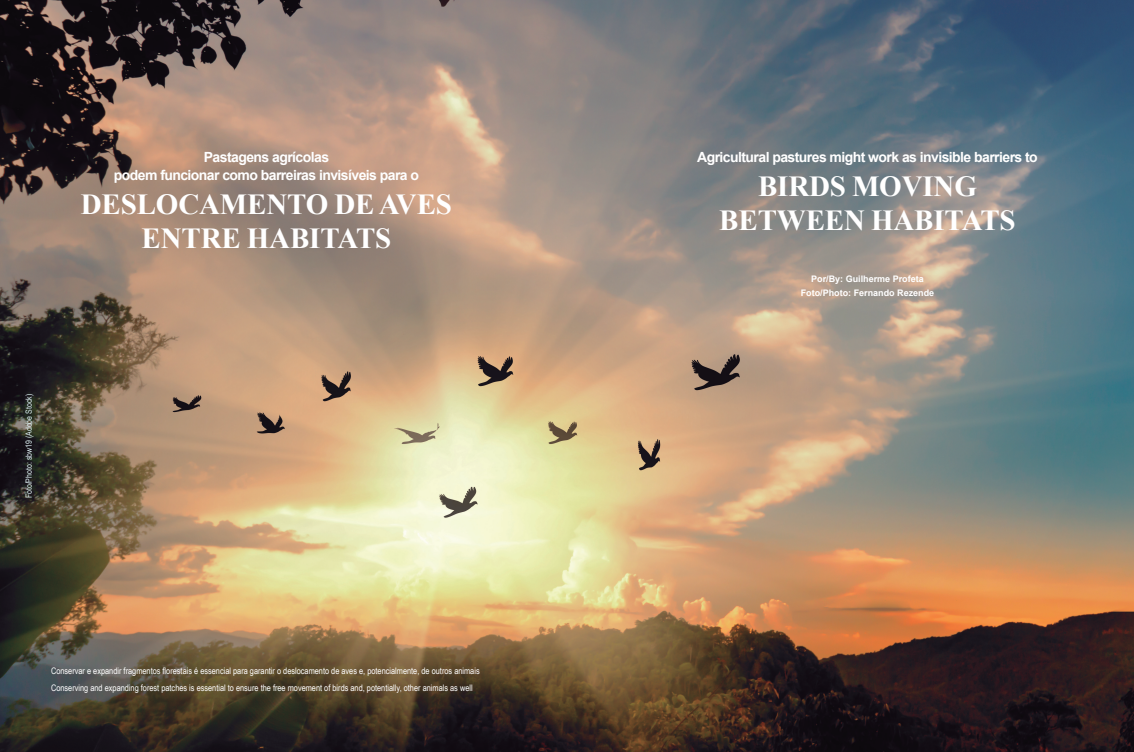
<style>
.page{position:relative;width:1134px;height:752px;background:#fff}
.page>*{position:absolute;margin:0;border:0;box-sizing:border-box;transform-origin:0 0}
.t1{font:700 29px/34px "Times New Roman";letter-spacing:-.005em;color:#fff;text-align:center}
.t2{font:700 14px "Arial";letter-spacing:-.04em;color:#fff}
.t3{font:9px "Arial Narrow";color:#fff}
.t4{font:700 9px "Arial";color:#fff}
.t5{font:8.5px "Arial Narrow";color:#e0f2f5}
</style>
<div class="page">
<img style="left:0;top:0;width:1134px;height:751px">
<p class="t2" style="left:204px;top:147px;width:127px">Pastagens agrícolas</p>
<p class="t2" style="left:114px;top:165px;width:307px">podem funcionar como barreiras invisíveis para o</p>
<p class="t1" style="left:81px;top:186px;width:373px">DESLOCAMENTO DE AVES<br>ENTRE HABITATS</p>
<p class="t5" style="left:23px;top:498px;width:106px;rotate:-90deg">Foto/Photo: sbw19 (Adobe Stock)</p>
<p class="t3" style="left:51px;top:664px;width:430px">Conservar e expandir fragmentos florestais é essencial para garantir o deslocamento de aves e, potencialmente, de outros animais</p>
<p class="t3" style="left:51px;top:680px;width:423px">Conserving and expanding forest patches is essential to ensure the free movement of birds and, potentially, other animals as well</p>
<p class="t2" style="left:697px;top:147px;width:342px">Agricultural pastures might work as invisible barriers to</p>
<p class="t1" style="left:719px;top:168px;width:298px">BIRDS MOVING<br>BETWEEN HABITATS</p>
<p class="t4" style="left:811px;top:272px;width:114px">Por/By: Guilherme Profeta</p>
<p class="t4" style="left:801px;top:286px;width:135px">Foto/Photo: Fernando Rezende</p>
</div>
